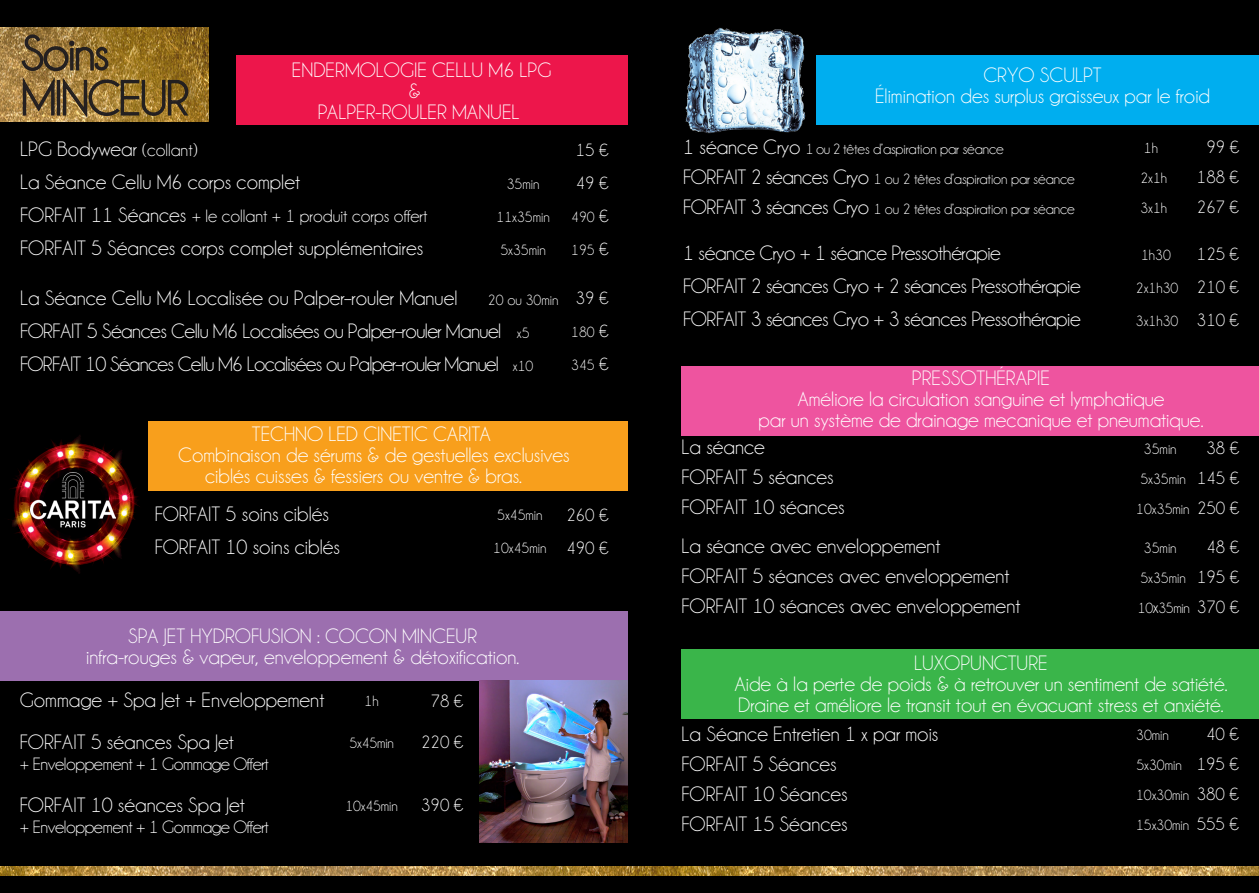
<style>
.page{position:relative;width:1259px;height:893px;background:#000}
.page>*{position:absolute;margin:0;border:0;box-sizing:border-box;transform-origin:0 0}
.t1{font:49.5px "Champagne&Limousines";letter-spacing:-.03em;color:#231f20}
.t2{font:21px/21px "Champagne&Limousines";color:#fff}
.t3{font:21px "Champagne&Limousines";letter-spacing:-.02em;color:#fff}
.t4{font:21px "Champagne&Limousines";letter-spacing:-.035em;color:#fff}
.t5{font:21px "Champagne&Limousines";letter-spacing:-.025em;color:#fff}
.t6{font:18px "Champagne&Limousines";letter-spacing:-.025em;color:#fff}
.t7{font:18px "Champagne&Limousines";color:#fff}
.t8{font:15px/30px "Champagne&Limousines";color:#fff}
.s1{font-size:18px}
.s2{font-size:21px}
</style>
<div class="page">
<img style="left:8px;top:435px;width:152px;height:139px">
<img style="left:30px;top:473px;width:86px;height:56px">
<img style="left:0;top:867px;width:1259px;height:8px">
<img style="left:0;top:28px;width:208px;height:93px">
<div style="left:816px;top:56px;width:443px;height:69px;background:#00aeef"></div>
<div style="left:681px;top:366px;width:578px;height:69px;background:#ee549f"></div>
<div style="left:148px;top:421px;width:479px;height:69px;background:#f89f1c"></div>
<div style="left:0;top:611px;width:627px;height:70px;background:#9c6faf"></div>
<div style="left:236px;top:56px;width:391px;height:69px;background:#ed164b"></div>
<div style="left:681px;top:649px;width:578px;height:69px;background:#3ab54a"></div>
<svg style="left:21px;top:34px;width:169px;height:86px;background:#8e6f32"></svg>
<img style="left:479px;top:681px;width:148px;height:162px">
<img style="left:685px;top:27px;width:133px;height:107px">
<p class="t1" style="left:21px;top:25px;width:90px">Soins</p>
<p class="t1" style="left:21px;top:70px;width:169px">MINCEUR</p>
<p class="t2" style="left:292px;top:59px;width:261px">ENDERMOLOGIE CELLU M6 LPG</p>
<p class="t2" style="left:409px;top:80px;width:13px">&amp;</p>
<p class="t2" style="left:318px;top:101px;width:203px">PALPER-ROULER MANUEL</p>
<p class="t2" style="left:20px;top:138px;width:179px">LPG Bodywear <span class="s1">(collant)</span></p>
<p class="t2" style="left:20px;top:171px;width:281px">La Séance Cellu M6 corps complet</p>
<p class="t7" style="left:20px;top:206px;width:409px"><span class="s2">FORFAIT 11 Séances</span> + le collant + 1 produit corps offert</p>
<p class="t2" style="left:20px;top:237px;width:405px">FORFAIT 5 Séances corps complet supplémentaires</p>
<p class="t2" style="left:20px;top:287px;width:439px">La Séance Cellu M6 Localisée ou Palper–rouler Manuel</p>
<p class="t5" style="left:20px;top:319px;width:483px">FORFAIT 5 Séances Cellu M6 Localisées ou Palper–rouler Manuel</p>
<p class="t4" style="left:20px;top:352px;width:480px">FORFAIT 10 Séances Cellu M6 Localisées ou Palper–rouler Manuel</p>
<p class="t8" style="left:507px;top:169px;width:34px">35min</p>
<p class="t8" style="left:496px;top:202px;width:55px">11x35min</p>
<p class="t8" style="left:500px;top:235px;width:47px">5x35min</p>
<p class="t8" style="left:488px;top:285px;width:72px">20 ou 30min</p>
<p class="t8" style="left:517px;top:318px;width:14px">x5</p>
<p class="t8" style="left:513px;top:351px;width:22px">x10</p>
<p class="t6" style="left:576px;top:140px;width:34px">15 €</p>
<p class="t6" style="left:576px;top:173px;width:34px">49 €</p>
<p class="t8" style="left:571px;top:202px;width:39px">490 <span class="s1">€</span></p>
<p class="t8" style="left:571px;top:235px;width:39px">195 <span class="s1">€</span></p>
<p class="t6" style="left:576px;top:288px;width:34px">39 €</p>
<p class="t8" style="left:571px;top:317px;width:39px">180 <span class="s1">€</span></p>
<p class="t8" style="left:571px;top:350px;width:39px">345 <span class="s1">€</span></p>
<p class="t2" style="left:252px;top:423px;width:241px">TECHNO LED CINETIC CARITA</p>
<p class="t2" style="left:178px;top:444px;width:393px">Combinaison de sérums &amp; de gestuelles exclusives</p>
<p class="t2" style="left:205px;top:465px;width:318px">ciblés cuisses &amp; fessiers ou ventre &amp; bras.</p>
<p class="t2" style="left:155px;top:503px;width:176px">FORFAIT 5 soins ciblés</p>
<p class="t2" style="left:155px;top:536px;width:187px">FORFAIT 10 soins ciblés</p>
<p class="t6" style="left:566px;top:504px;width:44px">260 €</p>
<p class="t6" style="left:566px;top:537px;width:44px">490 €</p>
<p class="t8" style="left:497px;top:500px;width:47px">5x45min</p>
<p class="t8" style="left:493px;top:533px;width:55px">10x45min</p>
<p class="t2" style="left:128px;top:625px;width:350px">SPA JET HYDROFUSION : COCON MINCEUR</p>
<p class="t2" style="left:86px;top:646px;width:434px">infra-rouges &amp; vapeur, enveloppement &amp; détoxification.</p>
<p class="t8" style="left:364px;top:686px;width:16px">1h</p>
<p class="t8" style="left:349px;top:728px;width:46px">5x45min</p>
<p class="t2" style="left:20px;top:689px;width:306px">Gommage + Spa Jet + Enveloppement</p>
<p class="t2" style="left:20px;top:731px;width:216px">FORFAIT 5 séances Spa Jet</p>
<p class="t6" style="left:20px;top:753px;width:251px">+ Enveloppement + 1 Gommage Offert</p>
<p class="t2" style="left:20px;top:794px;width:227px">FORFAIT 10 séances Spa Jet</p>
<p class="t6" style="left:20px;top:816px;width:251px">+ Enveloppement + 1 Gommage Offert</p>
<p class="t6" style="left:431px;top:691px;width:34px">78 €</p>
<p class="t6" style="left:421px;top:731px;width:44px">220 €</p>
<p class="t6" style="left:421px;top:794px;width:44px">390 €</p>
<p class="t8" style="left:345px;top:791px;width:54px">10x45min</p>
<p class="t2" style="left:983px;top:65px;width:120px">CRYO SCULPT</p>
<p class="t2" style="left:875px;top:86px;width:336px">Élimination des surplus graisseux par le froid</p>
<p class="t8" style="left:683px;top:134px;width:322px"><span class="s2">1 séance Cryo</span> 1 ou 2 têtes d’aspiration par séance</p>
<p class="t8" style="left:683px;top:164px;width:393px"><span class="s2">FORFAIT 2 séances Cryo</span> 1 ou 2 têtes d’aspiration par séance</p>
<p class="t8" style="left:683px;top:194px;width:393px"><span class="s2">FORFAIT 3 séances Cryo</span> 1 ou 2 têtes d’aspiration par séance</p>
<p class="t3" style="left:683px;top:241px;width:319px">1 séance Cryo + 1 séance Pressothérapie</p>
<p class="t3" style="left:683px;top:274px;width:399px">FORFAIT 2 séances Cryo + 2 séances Pressothérapie</p>
<p class="t3" style="left:683px;top:307px;width:399px">FORFAIT 3 séances Cryo + 3 séances Pressothérapie</p>
<p class="t2" style="left:912px;top:367px;width:139px">PRESSOTHÉRAPIE</p>
<p class="t2" style="left:797px;top:388px;width:369px">Améliore la circulation sanguine et lymphatique</p>
<p class="t2" style="left:758px;top:409px;width:446px">par un système de drainage mecanique et pneumatique.</p>
<p class="t8" style="left:1144px;top:133px;width:16px">1h</p>
<p class="t6" style="left:1206px;top:137px;width:34px">99 €</p>
<p class="t8" style="left:1140px;top:163px;width:28px">2x1h</p>
<p class="t6" style="left:1197px;top:167px;width:44px">188 €</p>
<p class="t8" style="left:1140px;top:193px;width:28px">3x1h</p>
<p class="t6" style="left:1197px;top:197px;width:44px">267 €</p>
<p class="t8" style="left:1141px;top:240px;width:31px">1h30</p>
<p class="t6" style="left:1197px;top:244px;width:44px">125 €</p>
<p class="t8" style="left:1136px;top:273px;width:105px">2x1h30 <span class="s1">210 €</span></p>
<p class="t8" style="left:1136px;top:306px;width:105px">3x1h30 <span class="s1">310 €</span></p>
<p class="t2" style="left:681px;top:436px;width:85px">La séance</p>
<p class="t2" style="left:681px;top:466px;width:154px">FORFAIT 5 séances</p>
<p class="t2" style="left:681px;top:496px;width:165px">FORFAIT 10 séances</p>
<p class="t2" style="left:681px;top:535px;width:260px">La séance avec enveloppement</p>
<p class="t2" style="left:681px;top:565px;width:329px">FORFAIT 5 séances avec enveloppement</p>
<p class="t2" style="left:681px;top:595px;width:340px">FORFAIT 10 séances avec enveloppement</p>
<p class="t8" style="left:1144px;top:434px;width:34px">35min</p>
<p class="t6" style="left:1206px;top:438px;width:34px">38 €</p>
<p class="t8" style="left:1140px;top:464px;width:100px">5x35min <span class="s1">145 €</span></p>
<p class="t8" style="left:1136px;top:494px;width:104px">10x35min <span class="s1">250 €</span></p>
<p class="t8" style="left:1144px;top:533px;width:34px">35min</p>
<p class="t6" style="left:1206px;top:537px;width:34px">48 €</p>
<p class="t8" style="left:1140px;top:563px;width:100px">5x35min <span class="s1">195 €</span></p>
<p class="t8" style="left:1137px;top:593px;width:103px">10<span class="s1">x</span>35min <span class="s1">370 €</span></p>
<p class="t2" style="left:914px;top:652px;width:135px">LUXOPUNCTURE</p>
<p class="t2" style="left:734px;top:673px;width:494px">Aide à la perte de poids &amp; à retrouver un sentiment de satiété.<br>Draine et améliore le transit tout en évacuant stress et anxiété.</p>
<p class="t2" style="left:681px;top:723px;width:258px">La Séance Entretien 1 x par mois</p>
<p class="t2" style="left:681px;top:753px;width:157px">FORFAIT 5 Séances</p>
<p class="t2" style="left:681px;top:783px;width:168px">FORFAIT 10 Séances</p>
<p class="t2" style="left:681px;top:813px;width:168px">FORFAIT 15 Séances</p>
<p class="t8" style="left:1136px;top:720px;width:34px">30min</p>
<p class="t6" style="left:1206px;top:724px;width:34px">40 €</p>
<p class="t8" style="left:1136px;top:750px;width:104px">5x30min <span class="s1">195 €</span></p>
<p class="t8" style="left:1136px;top:780px;width:104px">10x30min <span class="s1">380 €<br></span>15x30min <span class="s1">555 €</span></p>
</div>
